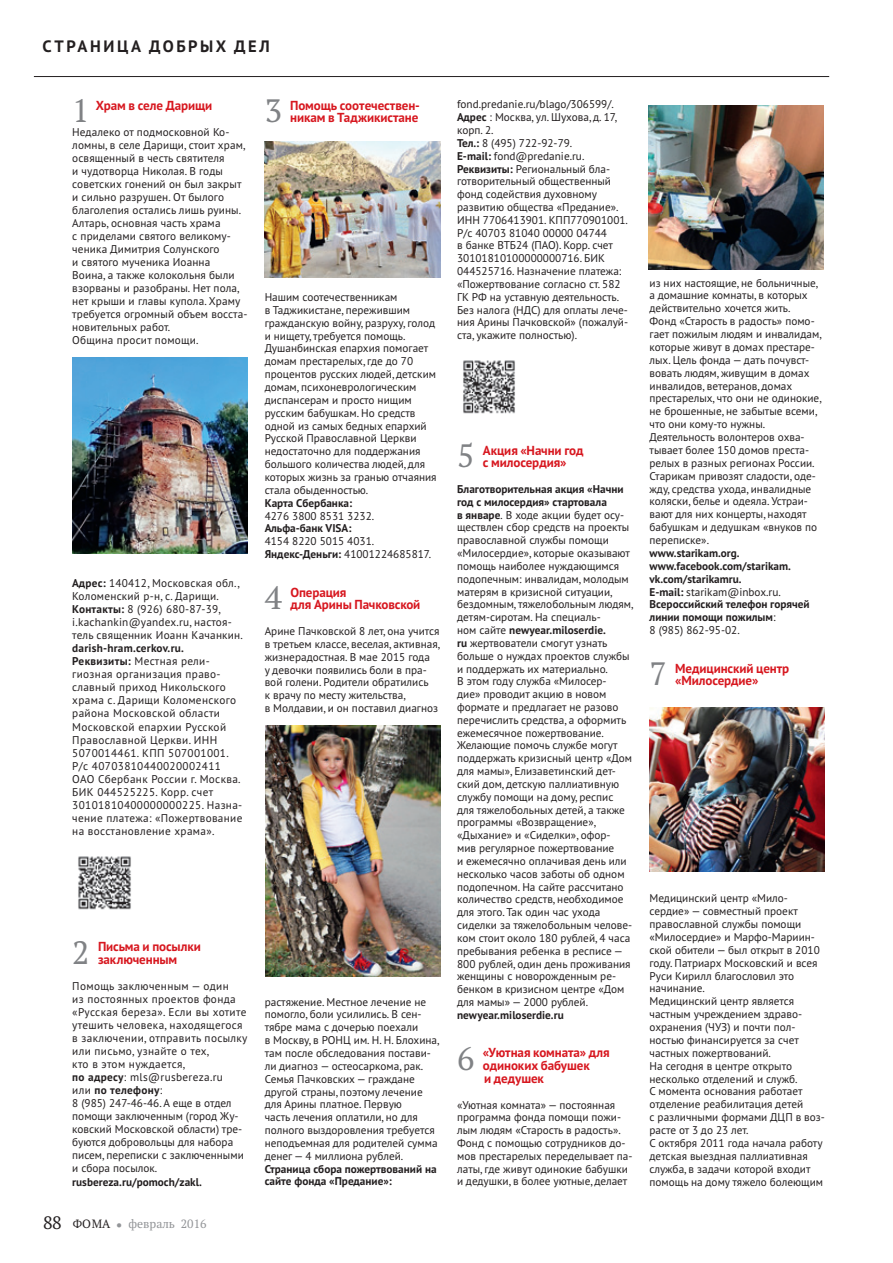
<style>
.page{position:relative;width:893px;height:1263px;background:#fff}
.page>*{position:absolute;margin:0;border:0;box-sizing:border-box;transform-origin:0 0}
.t1{font:32.4px "PT Serif";color:#808285}
.t2{font:700 16.5px "PT Sans";letter-spacing:.15em;color:#231f20}
.t3{font:700 13.05px/12.8px "PT Sans";letter-spacing:-.01em;color:#d7171f}
.t4{font:12px "PT Serif";color:#939598}
.t5{font:11.25px/12.9px "PT Sans";color:#231f20}
.t6{font:11.25px/13px "PT Sans";letter-spacing:.03em;color:#231f20}
.t7{font:700 11.25px/12.9px "PT Sans";color:#231f20}
.t8{font:11.25px/13px "PT Sans";letter-spacing:.02em;color:#231f20}
.s1{font-weight:700}
.s2{font-size:18px;color:#231f20}
.s3{color:#231f20}
.s4{font-size:15px}
.s5{font-style:italic}
.s6{font-weight:400}
</style>
<div class="page">
<hr style="left:34px;top:76px;width:795px;height:1px;background:#231f20">
<img style="left:78px;top:856px;width:53px;height:54px">
<img style="left:463px;top:360px;width:52px;height:54px">
<img style="left:648px;top:106px;width:175px;height:164px">
<img style="left:649px;top:708px;width:176px;height:163px">
<img style="left:72px;top:357px;width:176px;height:196px">
<img style="left:265px;top:141px;width:175px;height:136px">
<img style="left:265px;top:725px;width:175px;height:251px">
<h2 class="t2" style="left:42px;top:35px;width:229px">СТРАНИЦА ДОБРЫХ ДЕЛ</h2>
<h1 class="t1" style="left:72px;top:90px;width:19px">1</h1>
<p class="t3" style="left:96px;top:98px;width:118px">Храм в селе Дарищи</p>
<p class="t5" style="left:72px;top:125px;width:177px">Недалеко от подмосковной Ко&shy;ломны, в селе Дарищи, стоит храм, освященный в честь святителя<br>и чудотворца Николая. В годы советских гонений он был закрыт и сильно разрушен. От былого благолепия остались лишь руины.<br>Алтарь, основная часть храма<br>с приделами святого великому&shy;ченика Димитрия Солунского<br>и святого мученика Иоанна<br>Воина, а также колокольня были взорваны и разобраны. Нет пола, нет крыши и главы купола. Храму требуется огромный объем восста&shy;новительных работ.<br>Община просит помощи.</p>
<p class="t8" style="left:72px;top:576px;width:172px"><span class="s1">Адрес:</span> 140412, Московская обл.,<br>Коломенский р-н, с. Дарищи.<br><span class="s1">Контакты:</span> 8 (926) 680-87-39, i.kachankin@yandex.ru, настоя&shy;тель священник Иоанн Качанкин.</p>
<p class="t6" style="left:72px;top:641px;width:172px"><span class="s1">darish-hram.cerkov.ru.<br>Реквизиты:</span> Местная рели&shy;гиозная организация право&shy;славный приход Никольского храма с. Дарищи Коломенского района Московской области<br>Московской епархии Русской<br>Православной Церкви. ИНН<br>5070014461. КПП 507001001.<br>Р/с 40703810440020002411<br>ОАО Сбербанк России г. Москва.<br>БИК 044525225. Корр. счет<br>30101810400000000225. Назна&shy;чение платежа: «Пожертвование на восстановление храма».</p>
<h1 class="t1" style="left:265px;top:90px;width:19px">3</h1>
<p class="t3" style="left:290px;top:98px;width:131px">Помощь соотечествен&shy;никам в Таджикистане</p>
<p class="t5" style="left:265px;top:290px;width:173px">Нашим соотечественникам<br>в Таджикистане, пережившим гражданскую войну, разруху, голод и нищету, требуется помощь.<br>Душанбинская епархия помогает домам престарелых, где до 70 процентов русских людей, детским домам, психоневрологическим диспансерам и просто нищим русским бабушкам. Но средств одной из самых бедных епархий<br>Русской Православной Церкви недостаточно для поддержания большого количества людей, для которых жизнь за гранью отчаяния стала обыденностью.</p>
<p class="t7" style="left:265px;top:496px;width:89px">Карта Сбербанка:</p>
<p class="t5" style="left:265px;top:509px;width:111px">4276 3800 8531 3232.</p>
<p class="t7" style="left:265px;top:522px;width:88px">Альфа-банк VISA:</p>
<p class="t5" style="left:265px;top:534px;width:168px">4154 8220 5015 4031.<br><span class="s1">Яндекс-Деньги:</span> 41001224685817.</p>
<h1 class="t1" style="left:265px;top:577px;width:19px">4</h1>
<p class="t3" style="left:290px;top:585px;width:131px">Операция<br>для Арины Пачковской</p>
<p class="t5" style="left:265px;top:624px;width:177px">Арине Пачковской 8 лет, она учится в третьем классе, веселая, активная, жизнерадостная. В мае 2015 года<br>у девочки появились боли в пра&shy;вой голени. Родители обратились<br>к врачу по месту жительства,<br>в Молдавии, и он поставил диагноз</p>
<h1 class="t1" style="left:72px;top:931px;width:19px">2</h1>
<p class="t3" style="left:98px;top:940px;width:104px">Письма и посылки заключенным</p>
<p class="t5" style="left:72px;top:979px;width:177px">Помощь заключенным — один<br>из постоянных проектов фонда «Русская береза». Если вы хотите утешить человека, находящегося в заключении, отправить посылку или письмо, узнайте о тех,<br>кто в этом нуждается,<br><span class="s1">по адресу</span>: mls@rusbereza.ru<br>или <span class="s1">по телефону</span>:<br>8 (985) 247-46-46. А еще в отдел помощи заключенным (город Жу&shy;ковский Московской области) тре&shy;буются добровольцы для набора писем, переписки с заключенными и сбора посылок.</p>
<p class="t7" style="left:72px;top:1175px;width:131px">rusbereza.ru/pomoch/zakl.</p>
<p class="t4" style="left:43px;top:1216px;width:165px"><span class="s2">88</span> <span class="s3">ФОМА</span> <span class="s4">•</span> февраль 2016</p>
<p class="t5" style="left:265px;top:995px;width:176px">растяжение. Местное лечение не помогло, боли усилились. В сен&shy;тябре мама с дочерью поехали<br>в Москву, в РОНЦ им. Н. Н. Блохина, там после обследования постави&shy;ли диагноз — остеосаркома, рак.<br>Семья Пачковских — граждане другой страны, поэтому лечение для Арины платное. Первую<br>часть лечения оплатили, но для полного выздоровления требуется неподъемная для родителей сумма денег — 4 миллиона рублей.</p>
<p class="t7" style="left:265px;top:1162px;width:174px">Страница сбора пожертвований на сайте фонда «Предание»:</p>
<p class="t5" style="left:457px;top:98px;width:173px">fond.predanie.ru/blago/306599/.<br><span class="s1">Адрес</span> : Москва, ул. Шухова, д. 17, корп. 2.<br><span class="s1">Тел.:</span> 8 (495) 722-92-79.<br><span class="s1">E-mail:</span> fond@predanie.ru.<br><span class="s1">Реквизиты:</span> Региональный бла&shy;готворительный общественный фонд содействия духовному развитию общества «Предание».<br>ИНН 7706413901. КПП770901001.<br>Р/с 40703 81040 00000 04744<br>в банке ВТБ24 (ПАО). Корр. счет<br>30101810100000000716. БИК<br>044525716. Назначение платежа: «Пожертвование согласно ст. 582<br>ГК РФ на уставную деятельность.<br>Без налога (НДС) для оплаты лече&shy;ния Арины Пачковской» (пожалуй&shy;ста, укажите полностью).</p>
<h1 class="t1" style="left:457px;top:435px;width:19px">5</h1>
<p class="t3" style="left:483px;top:443px;width:102px">Акция «Начни год с милосердия»</p>
<p class="t5" style="left:457px;top:482px;width:178px"><span class="s1">Благотворительная акция «Начни год с милосердия» стартовала<br>в январе</span><span class="s5">.</span> В ходе акции будет осу&shy;ществлен сбор средств на проекты православной службы помощи «Милосердие», которые оказывают помощь наиболее нуждающимся подопечным: инвалидам, молодым матерям в кризисной ситуации, бездомным, тяжелобольным людям, детям-сиротам. На специаль-<br>ном сайте <span class="s1">newyear.miloserdie.<br>ru</span> жертвователи смогут узнать больше о нуждах проектов службы и поддержать их материально.<br>В этом году служба «Милосер-<br>дие» проводит акцию в новом формате и предлагает не разово перечислить средства, а оформить ежемесячное пожертвование.<br>Желающие помочь службе могут поддержать кризисный центр «Дом для мамы», Елизаветинский дет&shy;ский дом, детскую паллиативную службу помощи на дому, респис для тяжелобольных детей, а также программы «Возвращение», «Дыхание» и «Сиделки», офор-<br>мив регулярное пожертвование<br>и ежемесячно оплачивая день или несколько часов заботы об одном подопечном. На сайте рассчитано количество средств, необходимое для этого. Так один час ухода сиделки за тяжелобольным челове&shy;ком стоит около 180 рублей, 4 часа пребывания ребенка в респисе —<br>800 рублей, один день проживания женщины с новорожденным ре&shy;бенком в кризисном центре «Дом для мамы» — 2000 рублей.</p>
<p class="t7" style="left:457px;top:1008px;width:108px">newyear.miloserdie.ru</p>
<h1 class="t1" style="left:457px;top:1037px;width:19px">6</h1>
<p class="t3" style="left:483px;top:1046px;width:128px">«Уютная комната» для одиноких бабушек<br>и дедушек</p>
<p class="t5" style="left:457px;top:1098px;width:177px">«Уютная комната» — постоянная программа фонда помощи пожи&shy;лым людям «Старость в радость».<br>Фонд с помощью сотрудников до&shy;мов престарелых переделывает па&shy;латы, где живут одинокие бабушки и дедушки, в более уютные, делает</p>
<p class="t5" style="left:649px;top:276px;width:174px">из них настоящие, не больничные, а домашние комнаты, в которых действительно хочется жить.<br>Фонд «Старость в радость» помо&shy;гает пожилым людям и инвалидам, которые живут в домах престаре&shy;лых. Цель фонда — дать почувст&shy;вовать людям, живущим в домах инвалидов, ветеранов, домах престарелых, что они не одинокие, не брошенные, не забытые всеми, что они кому-то нужны.<br>Деятельность волонтеров охва&shy;тывает более 150 домов преста&shy;релых в разных регионах России.<br>Старикам привозят сладости, оде&shy;жду, средства ухода, инвалидные коляски, белье и одеяла. Устраи&shy;вают для них концерты, находят бабушкам и дедушкам «внуков по переписке».</p>
<p class="t7" style="left:649px;top:546px;width:162px">www.starikam.org. www.facebook.com/starikam. vk.com/starikamru.<br>E-mail: <span class="s6">starikam@inbox.ru.<br></span>Всероссийский телефон горячей линии помощи пожилым<span class="s6">:<br>8 (985) 862-95-02.</span></p>
<h1 class="t1" style="left:649px;top:653px;width:19px">7</h1>
<p class="t3" style="left:675px;top:661px;width:116px">Медицинский центр «Милосердие»</p>
<p class="t5" style="left:649px;top:892px;width:177px">Медицинский центр «Мило&shy;сердие» — совместный проект православной службы помощи «Милосердие» и Марфо-Мариин&shy;ской обители — был открыт в 2010 году. Патриарх Московский и всея<br>Руси Кирилл благословил это начинание.<br>Медицинский центр является частным учреждением здраво&shy;охранения (ЧУЗ) и почти пол&shy;ностью финансируется за счет частных пожертвований.<br>На сегодня в центре открыто несколько отделений и служб.<br>С момента основания работает отделение реабилитация детей<br>с различными формами ДЦП в воз&shy;расте от 3 до 23 лет.<br>С октября 2011 года начала работу детская выездная паллиативная служба, в задачи которой входит помощь на дому тяжело болеющим</p>
</div>
